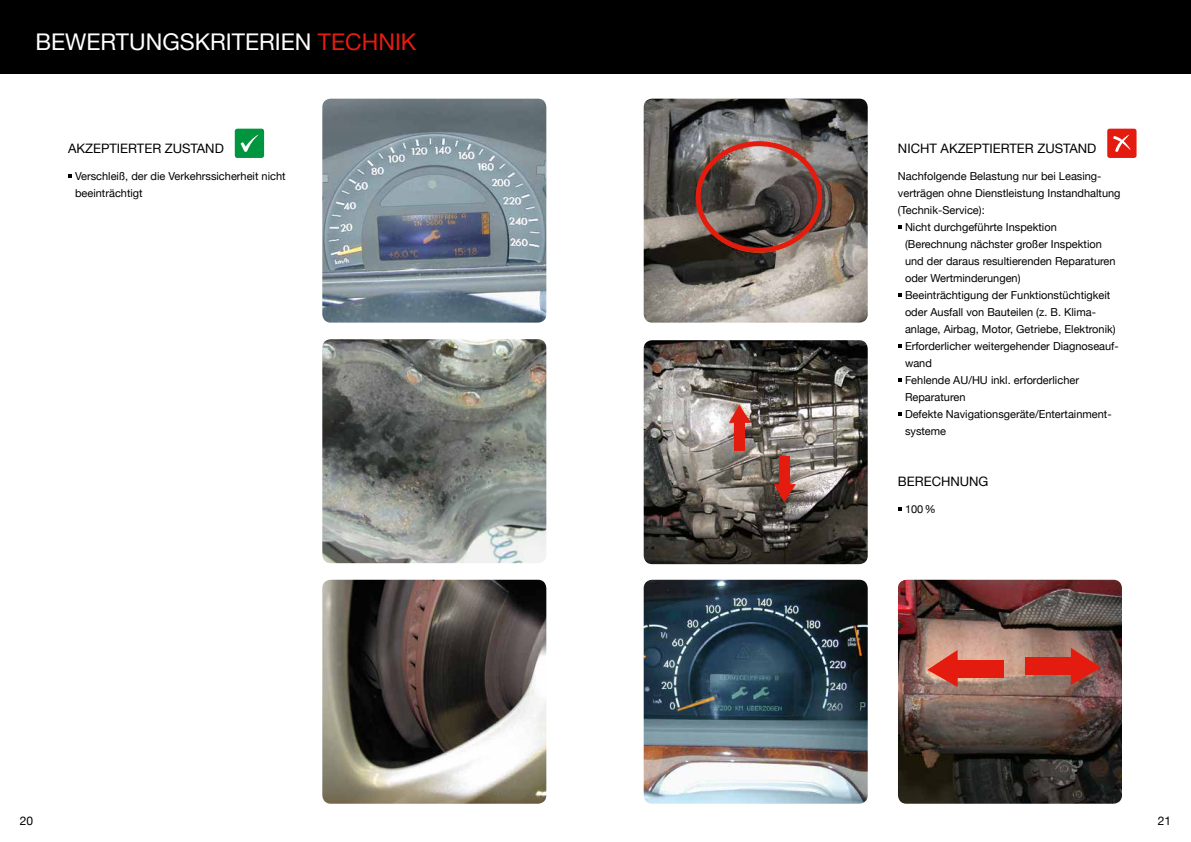
<style>
.page{position:relative;width:1191px;height:842px;background:#fff}
.page>*{position:absolute;margin:0;border:0;box-sizing:border-box;transform-origin:0 0}
.t1{font:23px "Helvetica Neue";color:#fff}
.t2{font:13px "Helvetica Neue";color:#000}
.t3{font:12px "Helvetica Neue";color:#000}
.t4{font:11px/17px "Helvetica Neue";color:#000}
.s1{color:#e41c0f}
</style>
<div class="page">
<div style="left:0;top:0;width:1191px;height:73px;background:#000"></div>
<svg style="left:898px;top:507px;width:4px;height:4px"></svg>
<img style="left:322px;top:99px;width:224px;height:224px">
<img style="left:322px;top:339px;width:224px;height:224px">
<img style="left:898px;top:580px;width:224px;height:224px">
<svg style="left:927px;top:650px;width:30px;height:37px"></svg>
<div style="left:953px;top:660px;width:50px;height:17px;background:#e41c0f"></div>
<svg style="left:1070px;top:648px;width:31px;height:37px"></svg>
<div style="left:1024px;top:658px;width:51px;height:17px;background:#e41c0f"></div>
<img style="left:643px;top:580px;width:224px;height:224px">
<img style="left:643px;top:340px;width:224px;height:224px">
<svg style="left:729px;top:405px;width:22px;height:18px"></svg>
<div style="left:734px;top:422px;width:11px;height:29px;background:#e41c0f"></div>
<svg style="left:774px;top:484px;width:22px;height:18px"></svg>
<div style="left:779px;top:456px;width:11px;height:29px;background:#e41c0f"></div>
<img style="left:643px;top:99px;width:224px;height:224px">
<div style="left:695px;top:141px;width:127px;height:112px;border:5px solid #e41c0f;border-radius:50%"></div>
<img style="left:322px;top:580px;width:224px;height:224px">
<svg style="left:68px;top:174px;width:4px;height:4px"></svg>
<div style="left:235px;top:129px;width:29px;height:29px;background:#00963f;border-radius:3px"></div>
<svg style="left:240px;top:135px;width:18px;height:17px"></svg>
<div style="left:1107px;top:129px;width:29px;height:29px;background:#e41c0f;border-radius:3px"></div>
<svg style="left:1113px;top:135px;width:17px;height:17px"></svg>
<svg style="left:898px;top:225px;width:4px;height:4px"></svg>
<svg style="left:898px;top:293px;width:4px;height:4px"></svg>
<svg style="left:898px;top:344px;width:4px;height:4px"></svg>
<svg style="left:898px;top:378px;width:4px;height:4px"></svg>
<svg style="left:898px;top:412px;width:4px;height:4px"></svg>
<h1 class="t1" style="left:35px;top:25px;width:382px">BEWERTUNGSKRITERIEN <span class="s1">TECHNIK</span></h1>
<p class="t2" style="left:68px;top:139px;width:157px">AKZEPTIERTER ZUSTAND</p>
<p class="t4" style="left:75px;top:168px;width:212px">Verschleiß, der die Verkehrssicherheit nicht beeinträchtigt</p>
<p class="t3" style="left:20px;top:812px;width:15px">20</p>
<p class="t2" style="left:898px;top:139px;width:200px">NICHT AKZEPTIERTER ZUSTAND</p>
<p class="t4" style="left:898px;top:168px;width:205px">Nachfolgende Belastung nur bei Leasing-</p>
<p class="t4" style="left:898px;top:185px;width:224px">verträgen ohne Dienstleistung Instandhaltung</p>
<p class="t4" style="left:898px;top:202px;width:88px">(Technik-Service):</p>
<p class="t4" style="left:905px;top:219px;width:153px">Nicht durchgeführte Inspektion</p>
<p class="t4" style="left:905px;top:236px;width:198px">(Berechnung nächster großer Inspektion</p>
<p class="t4" style="left:905px;top:253px;width:212px">und der daraus resultierenden Reparaturen</p>
<p class="t4" style="left:905px;top:270px;width:117px">oder Wertminderungen)</p>
<p class="t4" style="left:905px;top:287px;width:207px">Beeinträchtigung der Funktionstüchtigkeit</p>
<p class="t4" style="left:905px;top:304px;width:192px">oder Ausfall von Bauteilen (z. B. Klima-</p>
<p class="t4" style="left:905px;top:321px;width:212px">anlage, Airbag, Motor, Getriebe, Elektronik)</p>
<p class="t4" style="left:905px;top:338px;width:215px">Erforderlicher weitergehender Diagnoseauf-</p>
<p class="t4" style="left:905px;top:355px;width:28px">wand</p>
<p class="t4" style="left:905px;top:372px;width:175px">Fehlende AU/HU inkl. erforderlicher</p>
<p class="t4" style="left:905px;top:389px;width:62px">Reparaturen</p>
<p class="t4" style="left:905px;top:406px;width:208px">Defekte Navigationsgeräte/Entertainment-</p>
<p class="t4" style="left:905px;top:423px;width:43px">systeme</p>
<p class="t2" style="left:898px;top:472px;width:92px">BERECHNUNG</p>
<p class="t4" style="left:905px;top:501px;width:32px">100%</p>
<p class="t3" style="left:1157px;top:812px;width:15px">21</p>
</div>
